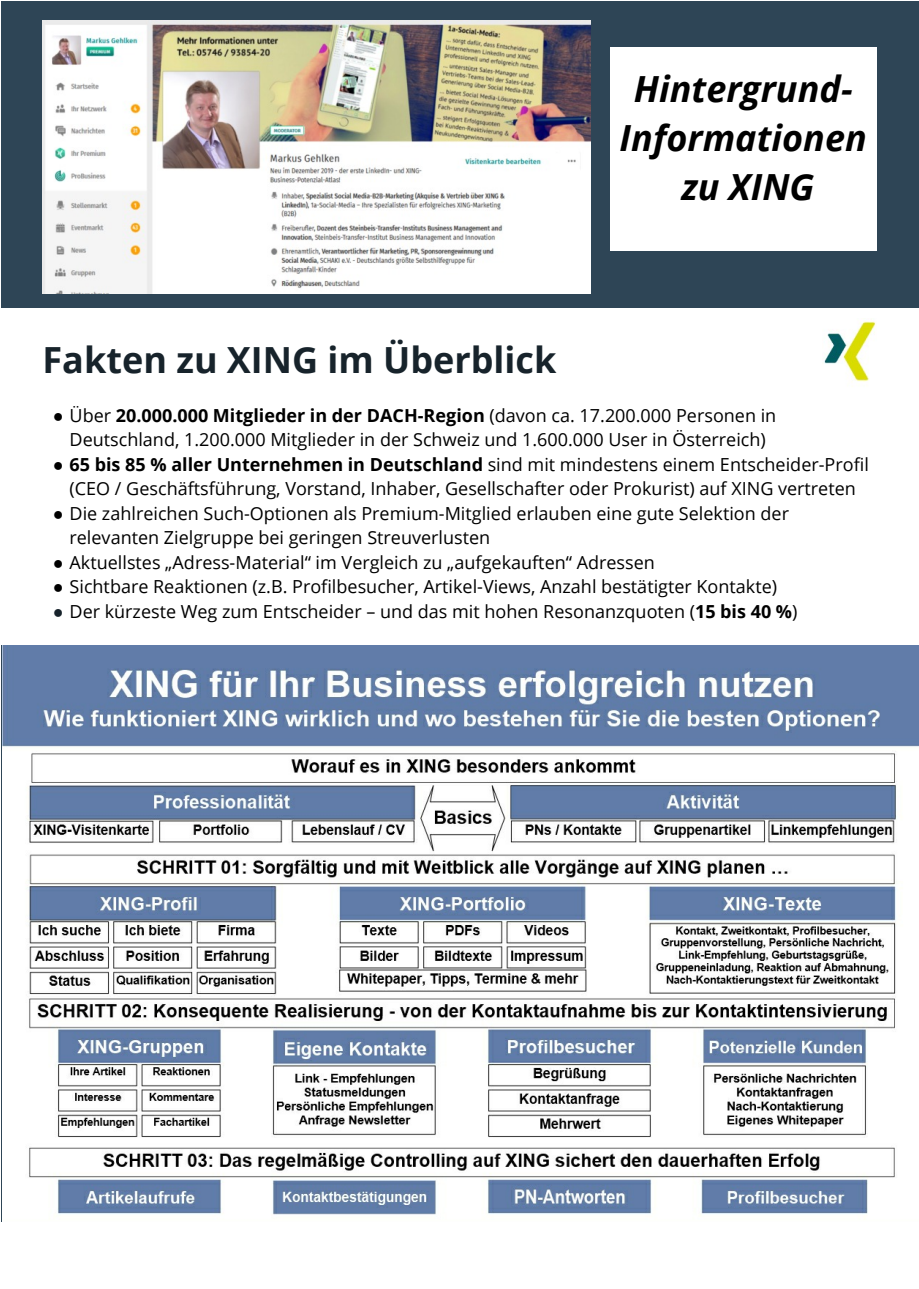
<style>
.page{position:relative;width:919px;height:1289px;background:#fff}
.page>*{position:absolute;margin:0;border:0;box-sizing:border-box;transform-origin:0 0}
.t1{font:italic 700 36px/49.1px "Open Sans";color:#000;text-align:center}
.t2{font:700 36px "Open Sans";color:#17232b}
.t3{font:18px/24.6px "Open Sans";color:#000;text-align:center}
.s1{font-family:"Times New Roman"}
.s2{font-weight:700}
.s3{font-family:"Times New Roman";color:#17232b}
</style>
<div class="page">
<div style="left:2px;top:2px;width:916px;height:1286px;background:#2e4556"></div>
<div style="left:610px;top:47px;width:266px;height:204px;background:#fff"></div>
<div style="left:1px;top:308px;width:917px;height:337px;background:#fff"></div>
<img style="left:43px;top:21px;width:547px;height:272px">
<img style="left:824px;top:321px;width:52px;height:61px">
<img style="left:2px;top:645px;width:916px;height:577px">
<div style="left:1px;top:1222px;width:917px;height:66px;background:#fff"></div>
<h1 class="t2" style="left:43px;top:345px;width:515px">Fakten zu XING im Überblick</h1>
<h1 class="t1" style="left:619px;top:68px;width:249px">Hintergrund-<br>Informationen zu XING</h1>
<p class="t3" style="left:53px;top:404px;width:725px"><span class="s1">●</span> Über <span class="s2">20.000.000 Mitglieder in der DACH-Region</span> (davon ca. 17.200.000 Personen in<br>Deutschland, 1.200.000 Mitglieder in der Schweiz und 1.600.000 User in Österreich)</p>
<p class="t3" style="left:53px;top:453px;width:817px"><span class="s1">●</span> <span class="s2">65 bis 85 % aller Unternehmen in Deutschland</span> sind mit mindestens einem Entscheider-Profil (CEO / Geschäftsführung, Vorstand, Inhaber, Gesellschafter oder Prokurist) auf XING vertreten</p>
<p class="t3" style="left:70px;top:502px;width:721px;text-align:left;text-indent:-17px"><span class="s1">●</span> Die zahlreichen Such-Optionen als Premium-Mitglied erlauben eine gute Selektion der relevanten Zielgruppe bei geringen Streuverlusten</p>
<p class="t3" style="left:53px;top:551px;width:603px"><span class="s1">●</span> Aktuellstes „Adress-Material“ im Vergleich zu „aufgekauften“ Adressen</p>
<p class="t3" style="left:53px;top:576px;width:725px"><span class="s1">●</span> Sichtbare Reaktionen (z.B. Profilbesucher, Artikel-Views, Anzahl bestätigter Kontakte)</p>
<p class="t3" style="left:53px;top:601px;width:746px"><span class="s3">●</span> Der kürzeste Weg zum Entscheider – und das mit hohen Resonanzquoten (<span class="s2">15 bis 40 %</span>)</p>
</div>
